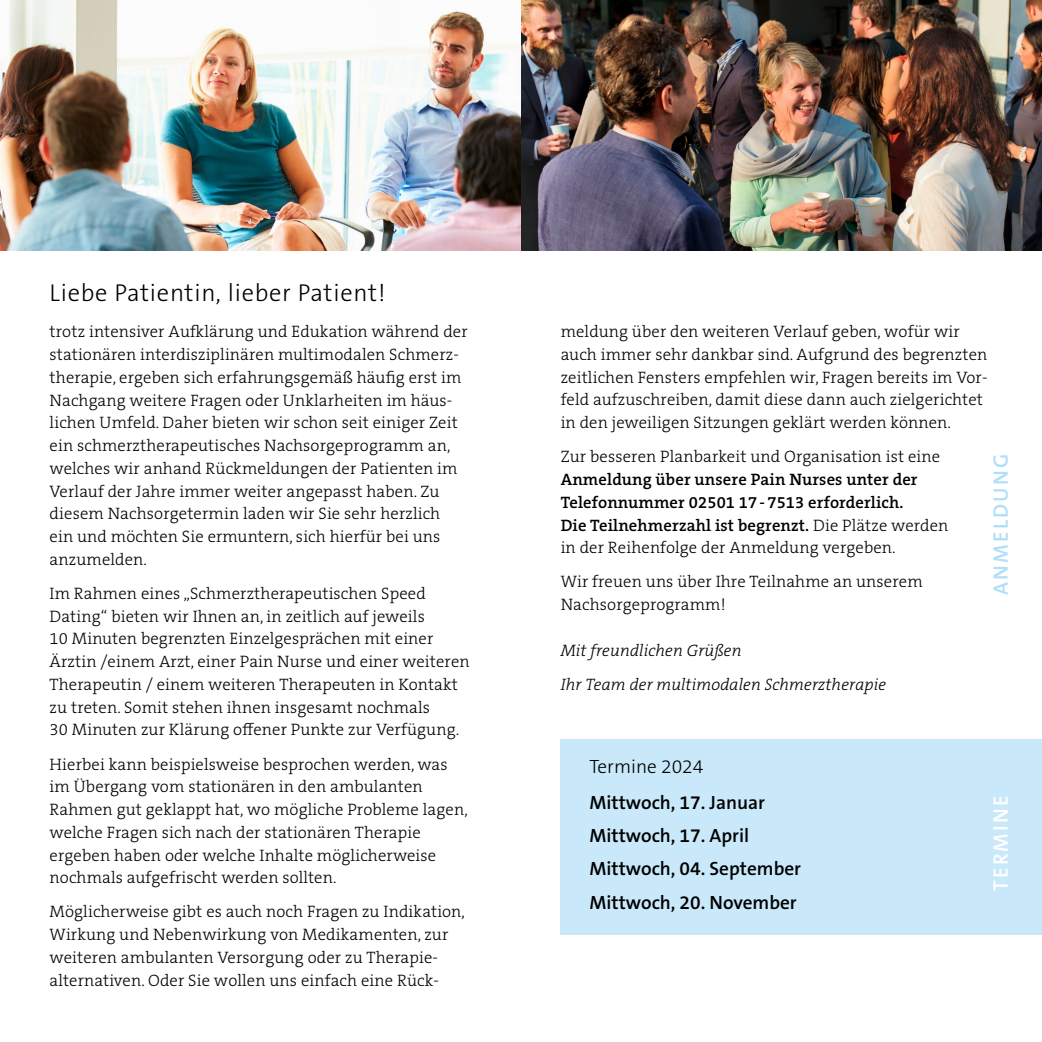
<style>
.page{position:relative;width:1042px;height:1042px;background:#fff}
.page>*{position:absolute;margin:0;border:0;box-sizing:border-box;transform-origin:0 0}
.t1{font:300 24.5px "The Sans B W3";letter-spacing:.03em;color:#000}
.t2{font:600 21px "The Sans B W6";letter-spacing:.1em;color:#afdff9}
.t3{font:600 21px "The Sans B W6";letter-spacing:.1em;color:#fff}
.t4{font:600 19.25px/33.2px "The Sans B W6";color:#000}
.t5{font:300 19.25px "The Sans B W3";color:#000}
.t6{font:300 16.62px/22.8px "The Serif B W3";letter-spacing:.01em;color:#000}
.t7{font:600 16.62px/22.8px "The Serif B W6";letter-spacing:.01em;color:#000}
.t8{font:italic 300 16.62px/34.1px "The Serif B W3";letter-spacing:.01em;color:#000}
.s1{font-family:"The Serif B W3";font-weight:300}
</style>
<div class="page">
<img style="left:0;top:0;width:1042px;height:251px">
<div style="left:561px;top:739px;width:481px;height:195px;background:#c9e9fb"></div>
<h1 class="t1" style="left:50px;top:277px;width:337px">Liebe Patientin, lieber Patient!</h1>
<p class="t6" style="left:50px;top:320px;width:419px">trotz intensiver Aufklärung und Edukation während der stationären interdisziplinären multimodalen Schmerz&shy;therapie, ergeben sich erfahrungsgemäß häufig erst im Nachgang weitere Fragen oder Unklarheiten im häus&shy;lichen Umfeld. Daher bieten wir schon seit einiger Zeit ein schmerztherapeutisches Nachsorgeprogramm an, welches wir anhand Rückmeldungen der Patienten im Verlauf der Jahre immer weiter angepasst haben. Zu diesem Nachsorgetermin laden wir Sie sehr herzlich ein und möchten Sie ermuntern, sich hierfür bei uns anzumelden.</p>
<p class="t6" style="left:50px;top:582px;width:422px">Im Rahmen eines „Schmerztherapeutischen Speed Dating“ bieten wir Ihnen an, in zeitlich auf jeweils<br>10 Minuten begrenzten Einzelgesprächen mit einer Ärztin /einem Arzt, einer Pain Nurse und einer weiteren Therapeutin / einem weiteren Therapeuten in Kontakt zu treten. Somit stehen ihnen insgesamt nochmals<br>30 Minuten zur Klärung offener Punkte zur Verfügung.</p>
<p class="t6" style="left:50px;top:752px;width:420px">Hierbei kann beispielsweise besprochen werden, was im Übergang vom stationären in den ambulanten Rahmen gut geklappt hat, wo mögliche Probleme lagen, welche Fragen sich nach der stationären Therapie ergeben haben oder welche Inhalte möglicherweise nochmals aufgefrischt werden sollten.</p>
<p class="t6" style="left:50px;top:900px;width:417px">Möglicherweise gibt es auch noch Fragen zu Indikation, Wirkung und Nebenwirkung von Medikamenten, zur weiteren ambulanten Versorgung oder zu Therapie&shy;alternativen. Oder Sie wollen uns einfach eine Rück-</p>
<p class="t6" style="left:561px;top:320px;width:428px">meldung über den weiteren Verlauf geben, wofür wir auch immer sehr dankbar sind. Aufgrund des begrenzten zeitlichen Fensters empfehlen wir, Fragen bereits im Vor&shy;feld aufzuschreiben, damit diese dann auch zielgerichtet in den jeweiligen Sitzungen geklärt werden können.</p>
<p class="t6" style="left:561px;top:445px;width:381px">Zur besseren Planbarkeit und Organisation ist eine</p>
<p class="t7" style="left:561px;top:468px;width:389px">Anmeldung über unsere Pain Nurses unter der<br>Telefonnummer 02501 17 - 7513 erforderlich.<br>Die Teilnehmerzahl ist begrenzt. <span class="s1">Die Plätze werden</span></p>
<p class="t6" style="left:561px;top:531px;width:363px;line-height:34.1px">in der Reihenfolge der Anmeldung vergeben.<br>Wir freuen uns über Ihre Teilnahme an unserem</p>
<p class="t6" style="left:561px;top:593px;width:167px">Nachsorgeprogramm!</p>
<p class="t8" style="left:561px;top:633px;width:327px">Mit freundlichen Grüßen<br>Ihr Team der multimodalen Schmerztherapie</p>
<p class="t2" style="left:987px;top:595px;width:142px;rotate:-90deg">ANMELDUNG</p>
<p class="t5" style="left:589px;top:754px;width:115px">Termine 2024</p>
<p class="t4" style="left:589px;top:786px;width:213px">Mittwoch, 17. Januar<br>Mittwoch, 17. April<br>Mittwoch, 04. September<br>Mittwoch, 20. November</p>
<p class="t3" style="left:987px;top:891px;width:97px;rotate:-90deg">TERMINE</p>
</div>
